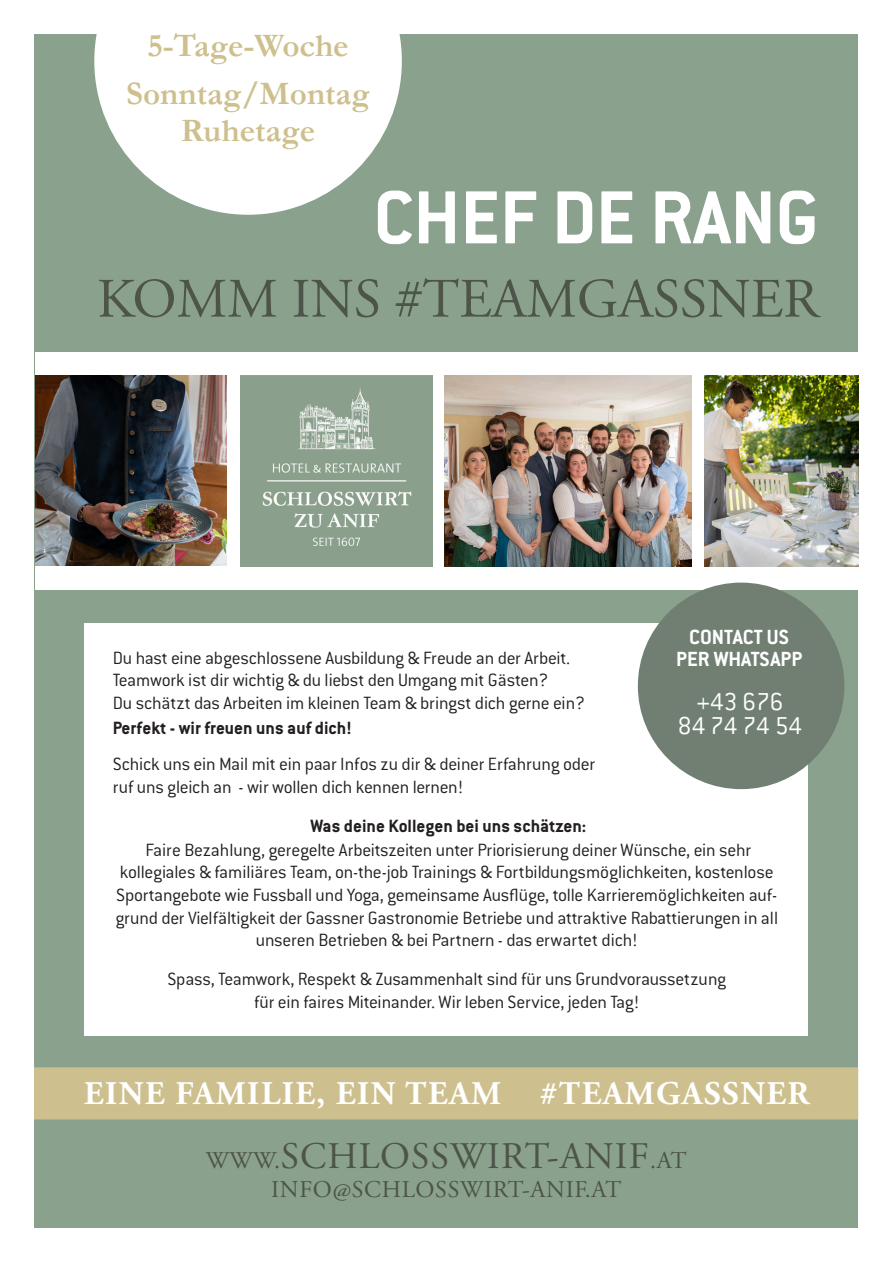
<style>
.page{position:relative;width:893px;height:1263px;background:#fff}
.page>*{position:absolute;margin:0;border:0;box-sizing:border-box;transform-origin:0 0}
.t1{font:700 82.5px "Conduit ITC Std";color:#fff}
.t2{font:55.5px "Adobe Garamond Pro";color:#4d544a}
.t3{font:37.5px "Adobe Garamond Pro";letter-spacing:.03em;color:#4d544a}
.t4{font:700 33px "Garamond";color:#cec08e}
.t5{font:700 33px "Adobe Garamond Pro";letter-spacing:.045em;color:#fff}
.t6{font:300 27px "Conduit ITC";color:#fff}
.t7{font:24px "Adobe Garamond Pro";letter-spacing:.03em;color:#4d544a}
.t8{font:700 22.5px "Conduit ITC Std";color:#fff}
.t9{font:300 19.5px/22.5px "Conduit ITC Std";letter-spacing:-.015em;color:#231f20;text-align:center}
.t10{font:700 19.5px "Conduit ITC Std";color:#231f20}
.s1{font-size:24px}
</style>
<div class="page">
<div style="left:35px;top:35px;width:823px;height:1193px;background:#8aa18d"></div>
<svg style="left:94px;top:34px;width:308px;height:181px;fill:#fff"></svg>
<div style="left:85px;top:624px;width:723px;height:412px;background:#fff"></div>
<div style="left:35px;top:353px;width:841px;height:237px;background:#fff"></div>
<img style="left:35px;top:375px;width:192px;height:191px">
<img style="left:241px;top:375px;width:191px;height:192px">
<img style="left:445px;top:375px;width:246px;height:191px">
<img style="left:705px;top:375px;width:154px;height:191px">
<div style="left:34px;top:1067px;width:824px;height:52px;background:#cec08e;border:2px solid #cec08e"></div>
<div style="left:639px;top:583px;width:205px;height:205px;background:#717f72;border-radius:50%"></div>
<svg style="left:712px;top:496px;width:7px;height:9px"></svg>
<p class="t4" style="left:147px;top:23px;width:203px">5-Tage-Woche</p>
<p class="t4" style="left:126px;top:71px;width:245px">Sonntag/Montag</p>
<p class="t4" style="left:181px;top:108px;width:136px">Ruhetage</p>
<p class="t1" style="left:373px;top:168px;width:447px">CHEF DE RANG</p>
<p class="t2" style="left:97px;top:266px;width:723px">KOMM INS #TEAMGASSNER</p>
<p class="t8" style="left:689px;top:623px;width:101px">CONTACT US</p>
<p class="t8" style="left:676px;top:646px;width:128px">PER WHATSAPP</p>
<p class="t9" style="left:113px;top:646px;width:459px">Du hast eine abgeschlossene Ausbildung &amp; Freude an der Arbeit.</p>
<p class="t9" style="left:113px;top:668px;width:437px">Teamwork ist dir wichtig &amp; du liebst den Umgang mit Gästen?</p>
<p class="t9" style="left:113px;top:691px;width:474px">Du schätzt das Arbeiten im kleinen Team &amp; bringst dich gerne ein?</p>
<p class="t10" style="left:113px;top:716px;width:241px">Perfekt - wir freuen uns auf dich!</p>
<p class="t9" style="left:113px;top:752px;width:484px">Schick uns ein Mail mit ein paar Infos zu dir &amp; deiner Erfahrung oder</p>
<p class="t9" style="left:113px;top:775px;width:352px">ruf uns gleich an - wir wollen dich kennen lernen!</p>
<p class="t10" style="left:311px;top:814px;width:277px">Was deine Kollegen bei uns schätzen:</p>
<p class="t9" style="left:146px;top:838px;width:607px">Faire Bezahlung, geregelte Arbeitszeiten unter Priorisierung deiner Wünsche, ein sehr</p>
<p class="t9" style="left:115px;top:860px;width:664px">kollegiales &amp; familiäres Team, on-the-job Trainings &amp; Fortbildungsmöglichkeiten, kostenlose Sportangebote wie Fussball und Yoga, gemeinsame Ausflüge, tolle Karrieremöglichkeiten auf&shy;grund der Vielfältigkeit der Gassner Gastronomie Betriebe und attraktive Rabattierungen in all unseren Betrieben &amp; bei Partnern - das erwartet dich!</p>
<p class="t9" style="left:167px;top:967px;width:560px">Spass, Teamwork, Respekt &amp; Zusammenhalt sind für uns Grundvoraussetzung</p>
<p class="t9" style="left:254px;top:989px;width:387px">für ein faires Miteinander. Wir leben Service, jeden Tag!</p>
<p class="t6" style="left:696px;top:687px;width:89px">+43 676</p>
<p class="t6" style="left:678px;top:711px;width:126px">84 74 74 54</p>
<p class="t5" style="left:84px;top:1074px;width:727px">EINE FAMILIE, EIN TEAM #TEAMGASSNER</p>
<p class="t3" style="left:206px;top:1133px;width:482px"><span class="s1">WWW.</span>SCHLOSSWIRT-ANIF<span class="s1">.AT</span></p>
<p class="t7" style="left:271px;top:1175px;width:352px">INFO@SCHLOSSWIRT-ANIF.AT</p>
</div>
